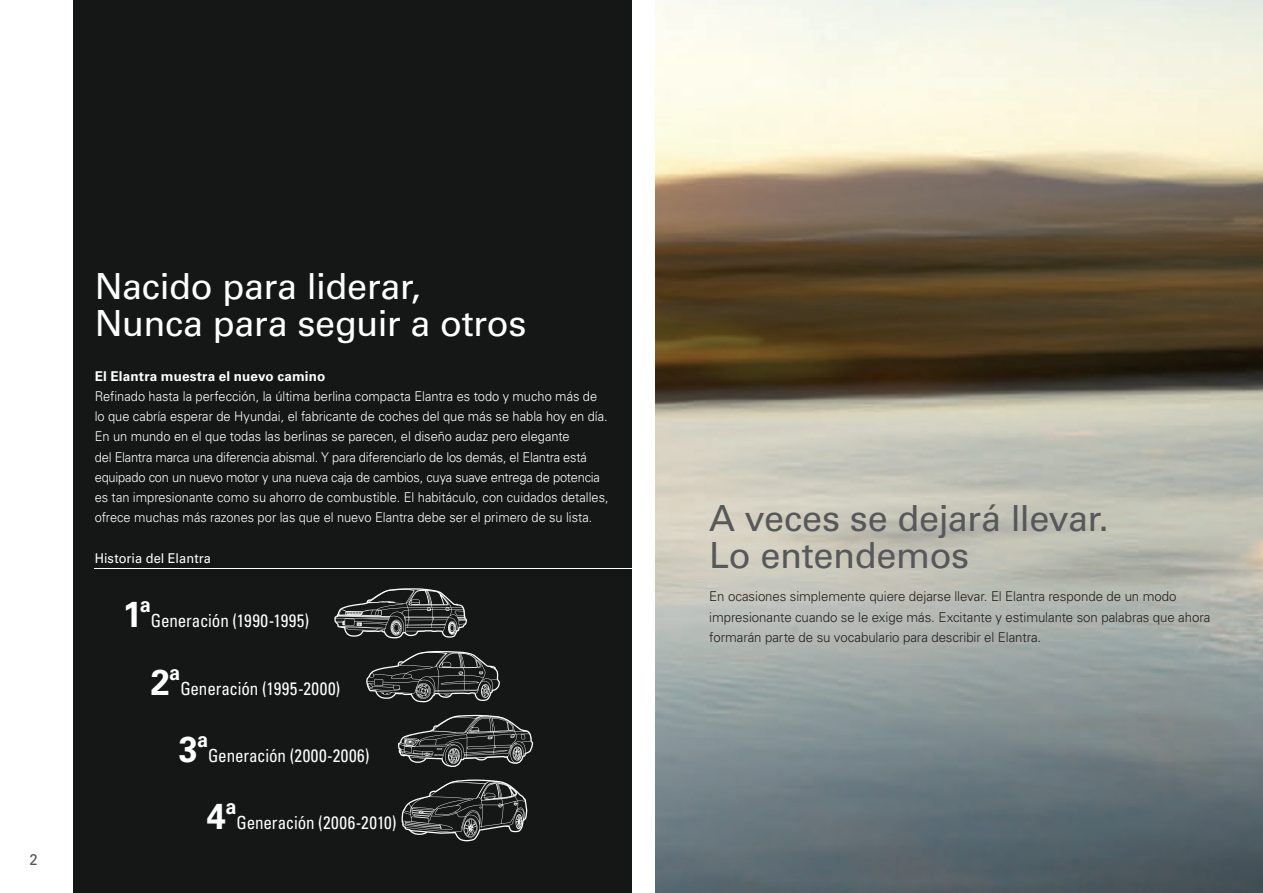
<style>
.page{position:relative;width:1263px;height:893px;background:#fff}
.page>*{position:absolute;margin:0;border:0;box-sizing:border-box;transform-origin:0 0}
.t1{font:36px/37.5px "Univers LT Std";letter-spacing:-.01em;color:#fff}
.t2{font:36px/37.5px "Univers LT Std";letter-spacing:-.01em;color:#57585a}
.t3{font:700 36px "Univers LT Std";color:#fff;scale:.95 1}
.t4{font:condensed 18px "Univers LT Std";letter-spacing:-.005em;color:#fff;scale:.95 1}
.t5{font:15.6px "Univers";color:#57585a;scale:.95 1}
.t6{font:300 13.5px/20.2px "Univers LT Std";color:#fff;scale:.95 1}
.t7{font:300 13.5px/20.2px "Univers LT Std";letter-spacing:-.005em;color:#231f20}
.t8{font:700 13.5px "Univers LT Std";letter-spacing:.01em;color:#fff}
.t9{font:13.5px "Univers LT Std";letter-spacing:.005em;color:#fff;scale:.95 1}
</style>
<div class="page">
<img style="left:656px;top:0;width:607px;height:893px">
<div style="left:73px;top:0;width:558px;height:893px;background:#151616"></div>
<hr style="left:95px;top:568px;width:537px;height:1px;background:#fff">
<svg style="left:398px;top:715px;width:135px;height:52px"></svg>
<svg style="left:402px;top:779px;width:125px;height:62px"></svg>
<svg style="left:334px;top:588px;width:133px;height:50px"></svg>
<svg style="left:366px;top:651px;width:134px;height:51px"></svg>
<p class="t5" style="left:29px;top:850px;width:10px">2</p>
<h1 class="t1" style="left:95px;top:268px;width:433px">Nacido para liderar,<br>Nunca para seguir a otros</h1>
<p class="t8" style="left:95px;top:368px;width:232px">El Elantra muestra el nuevo camino</p>
<p class="t6" style="left:95px;top:386px;width:542px">Refinado hasta la perfección, la última berlina compacta Elantra es todo y mucho más de lo que cabría esperar de Hyundai, el fabricante de coches del que más se habla hoy en día.<br>En un mundo en el que todas las berlinas se parecen, el diseño audaz pero elegante<br>del Elantra marca una diferencia abismal. Y para diferenciarlo de los demás, el Elantra está equipado con un nuevo motor y una nueva caja de cambios, cuya suave entrega de potencia es tan impresionante como su ahorro de combustible. El habitáculo, con cuidados detalles, ofrece muchas más razones por las que el nuevo Elantra debe ser el primero de su lista.</p>
<p class="t9" style="left:95px;top:550px;width:124px">Historia del Elantra</p>
<h1 class="t3" style="left:123px;top:594px;width:31px">1<sup>a</sup></h1>
<h2 class="t4" style="left:151px;top:610px;width:168px">Generación (1990-1995)</h2>
<h1 class="t3" style="left:151px;top:661px;width:33px">2<sup>a</sup></h1>
<h2 class="t4" style="left:180px;top:677px;width:170px">Generación (1995-2000)</h2>
<h1 class="t3" style="left:179px;top:728px;width:32px">3<sup>a</sup></h1>
<h2 class="t4" style="left:208px;top:744px;width:171px">Generación (2000-2006)</h2>
<h1 class="t3" style="left:207px;top:795px;width:33px">4<sup>a</sup></h1>
<h2 class="t4" style="left:237px;top:811px;width:170px">Generación (2006-2010)</h2>
<h1 class="t2" style="left:709px;top:499px;width:401px">A veces se dejará llevar.<br>Lo entendemos</h1>
<p class="t7" style="left:709px;top:586px;width:503px">En ocasiones simplemente quiere dejarse llevar. El Elantra responde de un modo impresionante cuando se le exige más. Excitante y estimulante son palabras que ahora formarán parte de su vocabulario para describir el Elantra.</p>
</div>
